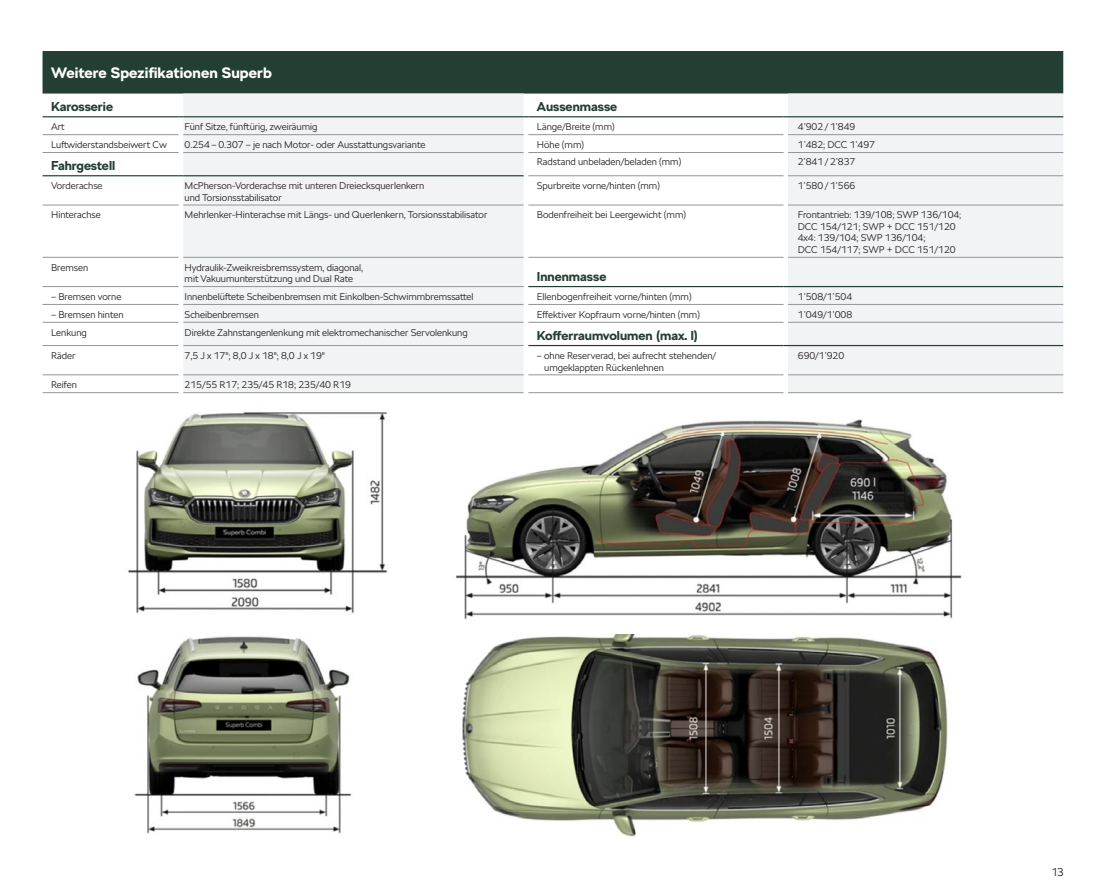
<style>
.page{position:relative;width:1106px;height:893px;background:#fff}
.page>*{position:absolute;margin:0;border:0;box-sizing:border-box;transform-origin:0 0}
.t1{font:700 15px "SKODA Next";letter-spacing:.005em;color:#fff}
.t2{font:700 12.75px "SKODA Next";color:#233e32}
.t3{font:300 11.25px "SKODA Next";color:#231f20}
.t4{font:300 9.75px/11.7px "SKODA Next";color:#231f20}
</style>
<div class="page">
<img style="left:128px;top:411px;width:260px;height:202px">
<img style="left:134px;top:636px;width:218px;height:198px">
<img style="left:462px;top:634px;width:486px;height:203px">
<img style="left:456px;top:419px;width:506px;height:201px">
<div style="left:43px;top:51px;width:1020px;height:43px;background:#233e32"></div>
<svg style="left:183px;top:94px;width:880px;height:299px;fill:#f2f3f4"></svg>
<hr style="left:43px;top:116px;width:136px;height:1px;background:#233e32">
<hr style="left:183px;top:116px;width:340px;height:1px;background:#233e32">
<hr style="left:528px;top:116px;width:255px;height:1px;background:#233e32">
<hr style="left:788px;top:116px;width:275px;height:1px;background:#233e32">
<hr style="left:43px;top:175px;width:136px;height:1px;background:#233e32">
<hr style="left:183px;top:175px;width:340px;height:1px;background:#233e32">
<hr style="left:528px;top:286px;width:255px;height:1px;background:#233e32">
<hr style="left:788px;top:286px;width:275px;height:1px;background:#233e32">
<hr style="left:528px;top:345px;width:255px;height:1px;background:#233e32">
<hr style="left:788px;top:345px;width:275px;height:1px;background:#233e32">
<hr style="left:183px;top:134px;width:340px;height:1px;background:#939598">
<hr style="left:183px;top:152px;width:340px;height:1px;background:#939598">
<hr style="left:183px;top:205px;width:340px;height:1px;background:#939598">
<hr style="left:183px;top:257px;width:340px;height:1px;background:#939598">
<hr style="left:183px;top:286px;width:340px;height:1px;background:#939598">
<hr style="left:183px;top:304px;width:340px;height:1px;background:#939598">
<hr style="left:183px;top:322px;width:340px;height:1px;background:#939598">
<hr style="left:183px;top:345px;width:340px;height:1px;background:#939598">
<hr style="left:183px;top:374px;width:340px;height:1px;background:#939598">
<hr style="left:183px;top:392px;width:340px;height:1px;background:#939598">
<hr style="left:43px;top:134px;width:136px;height:1px;background:#939598">
<hr style="left:43px;top:152px;width:136px;height:1px;background:#939598">
<hr style="left:43px;top:205px;width:136px;height:1px;background:#939598">
<hr style="left:43px;top:257px;width:136px;height:1px;background:#939598">
<hr style="left:43px;top:286px;width:136px;height:1px;background:#939598">
<hr style="left:43px;top:304px;width:136px;height:1px;background:#939598">
<hr style="left:43px;top:322px;width:136px;height:1px;background:#939598">
<hr style="left:43px;top:345px;width:136px;height:1px;background:#939598">
<hr style="left:43px;top:374px;width:136px;height:1px;background:#939598">
<hr style="left:43px;top:392px;width:136px;height:1px;background:#939598">
<hr style="left:528px;top:134px;width:255px;height:1px;background:#939598">
<hr style="left:528px;top:152px;width:255px;height:1px;background:#939598">
<hr style="left:528px;top:175px;width:255px;height:1px;background:#939598">
<hr style="left:528px;top:205px;width:255px;height:1px;background:#939598">
<hr style="left:528px;top:257px;width:255px;height:1px;background:#939598">
<hr style="left:528px;top:304px;width:255px;height:1px;background:#939598">
<hr style="left:528px;top:322px;width:255px;height:1px;background:#939598">
<hr style="left:528px;top:374px;width:255px;height:1px;background:#939598">
<hr style="left:528px;top:392px;width:255px;height:1px;background:#939598">
<hr style="left:788px;top:134px;width:275px;height:1px;background:#939598">
<hr style="left:788px;top:152px;width:275px;height:1px;background:#939598">
<hr style="left:788px;top:175px;width:275px;height:1px;background:#939598">
<hr style="left:788px;top:205px;width:275px;height:1px;background:#939598">
<hr style="left:788px;top:257px;width:275px;height:1px;background:#939598">
<hr style="left:788px;top:304px;width:275px;height:1px;background:#939598">
<hr style="left:788px;top:322px;width:275px;height:1px;background:#939598">
<hr style="left:788px;top:374px;width:275px;height:1px;background:#939598">
<hr style="left:788px;top:392px;width:275px;height:1px;background:#939598">
<h1 class="t1" style="left:51px;top:63px;width:222px">Weitere Spezifikationen Superb</h1>
<h2 class="t2" style="left:51px;top:98px;width:64px">Karosserie</h2>
<h2 class="t2" style="left:537px;top:98px;width:82px">Aussenmasse</h2>
<p class="t4" style="left:51px;top:121px;width:15px">Art</p>
<p class="t4" style="left:185px;top:121px;width:134px">Fünf Sitze, fünftürig, zweiräumig</p>
<p class="t4" style="left:537px;top:121px;width:79px">Länge/Breite (mm)</p>
<p class="t4" style="left:797px;top:121px;width:59px">4’902 / 1’849</p>
<p class="t4" style="left:51px;top:139px;width:117px">Luftwiderstandsbeiwert Cw</p>
<p class="t4" style="left:185px;top:139px;width:242px">0.254 – 0.307 – je nach Motor- oder Ausstattungsvariante</p>
<p class="t4" style="left:537px;top:138px;width:49px">Höhe (mm)</p>
<p class="t4" style="left:798px;top:138px;width:79px">1’482; DCC 1’497</p>
<h2 class="t2" style="left:51px;top:157px;width:66px">Fahrgestell</h2>
<p class="t4" style="left:537px;top:156px;width:146px">Radstand unbeladen/beladen (mm)</p>
<p class="t4" style="left:797px;top:156px;width:59px">2’841 / 2’837</p>
<p class="t4" style="left:51px;top:180px;width:53px">Vorderachse</p>
<p class="t4" style="left:185px;top:180px;width:241px">McPherson-Vorderachse mit unteren Dreiecksquerlenkern und Torsionsstabilisator</p>
<p class="t4" style="left:537px;top:179px;width:125px">Spurbreite vorne/hinten (mm)</p>
<p class="t4" style="left:797px;top:179px;width:59px">1’580 / 1’566</p>
<p class="t4" style="left:51px;top:209px;width:51px">Hinterachse</p>
<p class="t4" style="left:185px;top:209px;width:304px">Mehrlenker-Hinterachse mit Längs- und Querlenkern, Torsionsstabilisator</p>
<p class="t4" style="left:537px;top:209px;width:151px">Bodenfreiheit bei Leergewicht (mm)</p>
<p class="t4" style="left:797px;top:209px;width:165px">Frontantrieb: 139/108; SWP 136/104;<br>DCC 154/121; SWP + DCC 151/120<br>4x4: 139/104; SWP 136/104;<br>DCC 154/117; SWP + DCC 151/120</p>
<p class="t4" style="left:51px;top:261px;width:39px">Bremsen</p>
<p class="t4" style="left:185px;top:261px;width:180px">Hydraulik-Zweikreisbremssystem, diagonal, mit Vakuumunterstützung und Dual Rate</p>
<h2 class="t2" style="left:537px;top:268px;width:71px">Innenmasse</h2>
<p class="t4" style="left:51px;top:291px;width:72px">– Bremsen vorne</p>
<p class="t4" style="left:185px;top:291px;width:290px">Innenbelüftete Scheibenbremsen mit Einkolben-Schwimmbremssattel</p>
<p class="t4" style="left:537px;top:291px;width:156px">Ellenbogenfreiheit vorne/hinten (mm)</p>
<p class="t4" style="left:797px;top:291px;width:56px">1’508/1’504</p>
<p class="t4" style="left:51px;top:309px;width:74px">– Bremsen hinten</p>
<p class="t4" style="left:185px;top:309px;width:76px">Scheibenbremsen</p>
<p class="t4" style="left:537px;top:309px;width:165px">Effektiver Kopfraum vorne/hinten (mm)</p>
<p class="t4" style="left:797px;top:309px;width:56px">1’049/1’008</p>
<p class="t4" style="left:51px;top:326px;width:37px">Lenkung</p>
<p class="t4" style="left:185px;top:326px;width:284px">Direkte Zahnstangenlenkung mit elektromechanischer Servolenkung</p>
<h2 class="t2" style="left:537px;top:326px;width:163px">Kofferraumvolumen (max. l)</h2>
<p class="t4" style="left:51px;top:350px;width:26px">Räder</p>
<p class="t4" style="left:185px;top:350px;width:142px">7,5 J x 17"; 8,0 J x 18"; 8,0 J x 19"</p>
<p class="t4" style="left:544px;top:350px;width:173px;text-indent:-7px">– ohne Reserverad, bei aufrecht stehenden/ umgeklappten Rückenlehnen</p>
<p class="t4" style="left:797px;top:350px;width:48px">690/1’920</p>
<p class="t4" style="left:51px;top:379px;width:27px">Reifen</p>
<p class="t4" style="left:185px;top:379px;width:168px">215/55 R17; 235/45 R18; 235/40 R19</p>
<p class="t3" style="left:1052px;top:864px;width:13px">13</p>
</div>
